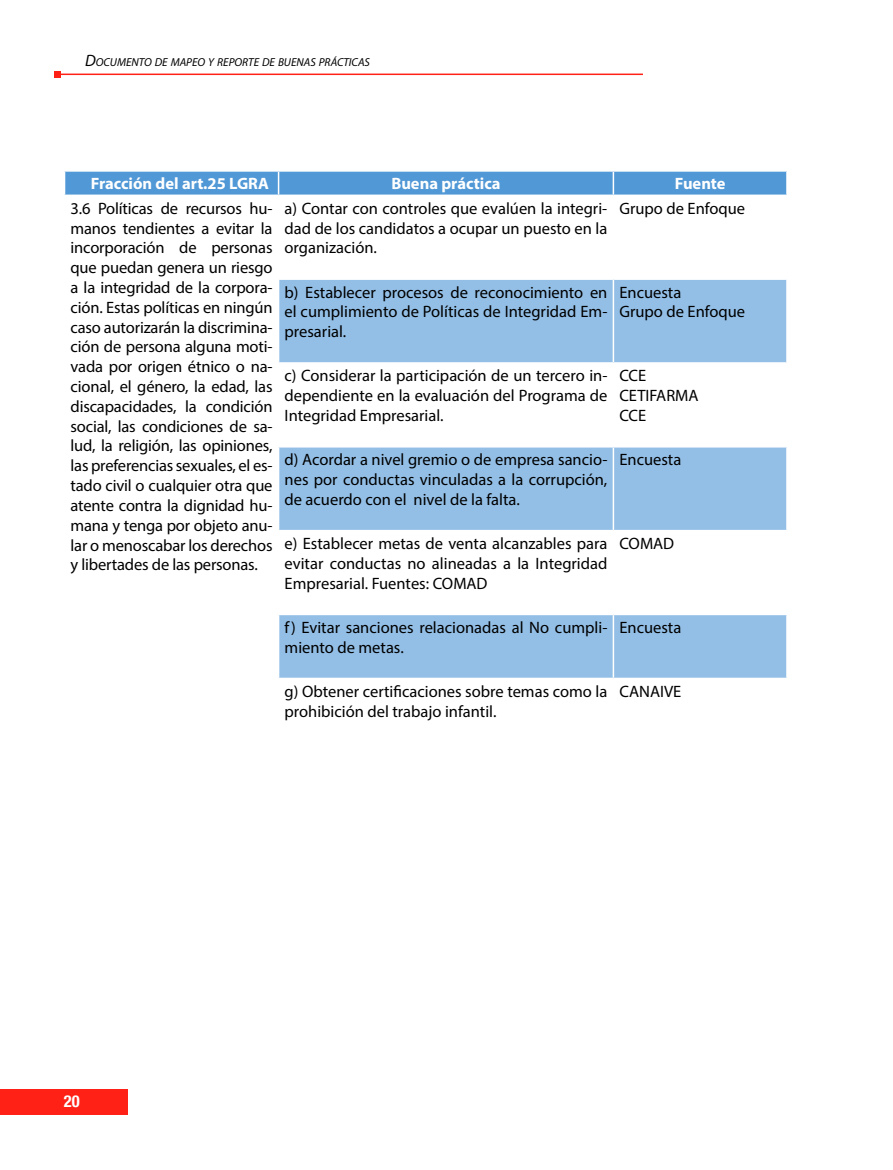
<style>
.page{position:relative;width:893px;height:1170px;background:#fff}
.page>*{position:absolute;margin:0;border:0;box-sizing:border-box;transform-origin:0 0}
.t1{font:16.5px/19.8px "Myriad Pro";color:#000;text-align:justify}
.t2{font:700 16.5px "Myriad Pro";color:#fff}
.t3{font:700 condensed 16.5px "Helvetica Neue";color:#fff}
.t4{font:italic 11.55px "Myriad Pro";color:#000}
.s1{font-size:16.5px}
</style>
<div class="page">
<div style="left:0;top:1089px;width:128px;height:25px;background:#ff2016"></div>
<svg style="left:279px;top:280px;width:507px;height:397px;fill:#93bfe6"></svg>
<hr style="left:613px;top:280px;width:1px;height:82px;background:#fff">
<hr style="left:613px;top:364px;width:1px;height:82px;background:#fff">
<hr style="left:613px;top:447px;width:1px;height:83px;background:#fff">
<hr style="left:613px;top:531px;width:1px;height:82px;background:#fff">
<hr style="left:613px;top:615px;width:1px;height:62px;background:#fff">
<hr style="left:278px;top:362px;width:335px;height:2px;background:#fff">
<hr style="left:613px;top:362px;width:175px;height:2px;background:#fff">
<hr style="left:278px;top:446px;width:335px;height:1px;background:#fff">
<hr style="left:613px;top:446px;width:175px;height:1px;background:#fff">
<hr style="left:278px;top:530px;width:335px;height:1px;background:#fff">
<hr style="left:613px;top:530px;width:175px;height:1px;background:#fff">
<hr style="left:278px;top:613px;width:335px;height:2px;background:#fff">
<hr style="left:613px;top:613px;width:175px;height:2px;background:#fff">
<div style="left:64px;top:171px;width:722px;height:23px;background:#5198d6"></div>
<hr style="left:279px;top:170px;width:334px;height:2px;background:#fff">
<hr style="left:613px;top:170px;width:175px;height:2px;background:#fff">
<hr style="left:57px;top:74px;width:586px;height:1px;background:#ff2016">
<svg style="left:54px;top:71px;width:6px;height:6px"></svg>
<p class="t4" style="left:85px;top:55px;width:286px"><span class="s1">D</span>OCUMENTO DE MAPEO Y REPORTE DE BUENAS PRÁCTICAS</p>
<p class="t2" style="left:91px;top:173px;width:180px">Fracción del art.25 LGRA</p>
<p class="t2" style="left:391px;top:173px;width:111px">Buena práctica</p>
<p class="t2" style="left:675px;top:173px;width:52px">Fuente</p>
<p class="t1" style="left:71px;top:198px;width:204px">3.6 Políticas de recursos hu&shy;manos tendientes a evitar la incorporación de personas que puedan genera un riesgo a la integridad de la corpora&shy;ción. Estas políticas en ningún caso autorizarán la discrimina&shy;ción de persona alguna moti&shy;vada por origen étnico o na&shy;cional, el género, la edad, las discapacidades, la condición social, las condiciones de sa&shy;lud, la religión, las opiniones, las preferencias sexuales, el es&shy;tado civil o cualquier otra que atente contra la dignidad hu&shy;mana y tenga por objeto anu&shy;lar o menoscabar los derechos y libertades de las personas.</p>
<p class="t1" style="left:285px;top:198px;width:324px">a) Contar con controles que evalúen la integri&shy;dad de los candidatos a ocupar un puesto en la organización.</p>
<p class="t1" style="left:619px;top:198px;width:127px">Grupo de Enfoque</p>
<p class="t1" style="left:285px;top:282px;width:324px">b) Establecer procesos de reconocimiento en el cumplimiento de Políticas de Integridad Em&shy;presarial.</p>
<p class="t1" style="left:619px;top:282px;width:127px">Encuesta<br>Grupo de Enfoque</p>
<p class="t1" style="left:285px;top:365px;width:324px">c) Considerar la participación de un tercero in&shy;dependiente en la evaluación del Programa de Integridad Empresarial.</p>
<p class="t1" style="left:619px;top:365px;width:81px;text-align:left">CCE<br>CETIFARMA<br>CCE</p>
<p class="t1" style="left:285px;top:449px;width:324px">d) Acordar a nivel gremio o de empresa sancio&shy;nes por conductas vinculadas a la corrupción, de acuerdo con el nivel de la falta.</p>
<p class="t1" style="left:619px;top:449px;width:63px">Encuesta</p>
<p class="t1" style="left:285px;top:533px;width:324px">e) Establecer metas de venta alcanzables para evitar conductas no alineadas a la Integridad Empresarial. Fuentes: COMAD</p>
<p class="t1" style="left:619px;top:533px;width:56px">COMAD</p>
<p class="t1" style="left:285px;top:617px;width:324px">f) Evitar sanciones relacionadas al No cumpli&shy;miento de metas.</p>
<p class="t1" style="left:619px;top:617px;width:63px">Encuesta</p>
<p class="t1" style="left:285px;top:681px;width:324px">g) Obtener certificaciones sobre temas como la prohibición del trabajo infantil.</p>
<p class="t1" style="left:619px;top:681px;width:63px">CANAIVE</p>
<p class="t3" style="left:64px;top:1091px;width:17px">20</p>
</div>
